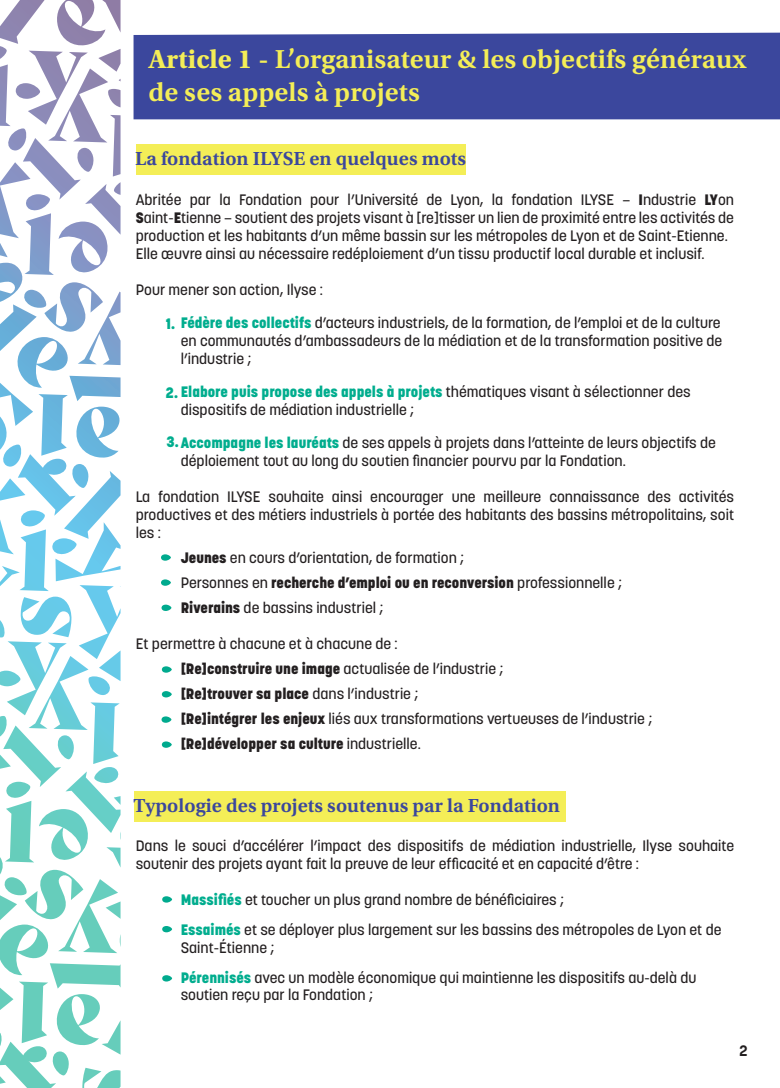
<style>
.page{position:relative;width:780px;height:1088px;background:#fff}
.page>*{position:absolute;margin:0;border:0;box-sizing:border-box;transform-origin:0 0}
.t1{font:27.5px/33px "Utopia Std Semibold Capt";color:#f4ee57}
.t2{font:20px "Utopia Std Semibold Capt";color:#3b479d}
.t3{font:500 15px/18px "Korolev";color:#231f20}
.t4{font:700 15px "Korolev";color:#231f20}
.s1{font-family:"Utopia Std Bold Capt"}
.s2{font-weight:800}
.s3{font-weight:800;color:#00ad8e}
</style>
<div class="page">
<svg style="left:0;top:0;width:121px;height:1088px"></svg>
<div style="left:133px;top:33px;width:647px;height:86px;background:#3b479d"></div>
<div style="left:136px;top:144px;width:329px;height:31px;background:#f4ee57"></div>
<svg style="left:161px;top:554px;width:10px;height:7px"></svg>
<svg style="left:161px;top:579px;width:10px;height:7px"></svg>
<svg style="left:161px;top:605px;width:10px;height:6px"></svg>
<svg style="left:162px;top:666px;width:10px;height:7px"></svg>
<svg style="left:161px;top:716px;width:10px;height:7px"></svg>
<svg style="left:162px;top:741px;width:10px;height:7px"></svg>
<div style="left:134px;top:791px;width:431px;height:31px;background:#f4ee57"></div>
<svg style="left:162px;top:896px;width:10px;height:6px"></svg>
<svg style="left:162px;top:926px;width:10px;height:6px"></svg>
<svg style="left:162px;top:975px;width:10px;height:6px"></svg>
<svg style="left:162px;top:691px;width:10px;height:6px"></svg>
<h1 class="t1" style="left:148px;top:43px;width:599px"><span class="s1">Article 1</span> - L’organisateur &amp; les objectifs généraux de ses appels à projets</h1>
<h2 class="t2" style="left:135px;top:147px;width:332px">La fondation ILYSE en quelques mots</h2>
<p class="t3" style="left:136px;top:190px;width:600px">Abritée par la Fondation pour l’Université de Lyon, la fondation ILYSE – <span class="s2">I</span>ndustrie <span class="s2">LY</span>on <span class="s2">S</span>aint-<span class="s2">E</span>tienne – soutient des projets visant à [re]tisser un lien de proximité entre les activités de production et les habitants d’un même bassin sur les métropoles de Lyon et de Saint-Etienne.<br>Elle œuvre ainsi au nécessaire redéploiement d’un tissu productif local durable et inclusif.</p>
<p class="t3" style="left:136px;top:280px;width:189px">Pour mener son action, Ilyse :</p>
<p class="t3" style="left:181px;top:313px;width:543px;text-align:justify;text-indent:-15px"><span class="s3">1. Fédère des collectifs</span> d’acteurs industriels, de la formation, de l’emploi et de la culture en communautés d’ambassadeurs de la médiation et de la transformation positive de l’industrie ;</p>
<p class="t3" style="left:181px;top:382px;width:511px;text-indent:-15px"><span class="s3">2. Elabore puis propose des appels à projets</span> thématiques visant à sélectionner des dispositifs de médiation industrielle ;</p>
<p class="t3" style="left:181px;top:433px;width:536px;text-indent:-14px"><span class="s3">3.Accompagne les lauréats</span> de ses appels à projets dans l’atteinte de leurs objectifs de déploiement tout au long du soutien financier pourvu par la Fondation.</p>
<p class="t3" style="left:136px;top:487px;width:600px;text-align:justify">La fondation ILYSE souhaite ainsi encourager une meilleure connaissance des activités productives et des métiers industriels à portée des habitants des bassins métropolitains, soit les :</p>
<p class="t3" style="left:181px;top:545px;width:442px;line-height:25px"><span class="s2">Jeunes</span> en cours d’orientation, de formation ;<br>Personnes en <span class="s2">recherche d’emploi ou en reconversion</span> professionnelle ;<br><span class="s2">Riverains</span> de bassins industriel ;</p>
<p class="t3" style="left:181px;top:631px;width:473px;line-height:25px;text-indent:-45px">Et permettre à chacune et à chacune de :<br><span class="s2">[Re]construire une image</span> actualisée de l’industrie ;<br><span class="s2">[Re]trouver sa place</span> dans l’industrie ;<br><span class="s2">[Re]intégrer les enjeux</span> liés aux transformations vertueuses de l’industrie ; <span class="s2">[Re]développer sa culture</span> industrielle.</p>
<h2 class="t2" style="left:134px;top:794px;width:428px">Typologie des projets soutenus par la Fondation</h2>
<p class="t3" style="left:136px;top:837px;width:600px">Dans le souci d’accélérer l’impact des dispositifs de médiation industrielle, Ilyse souhaite soutenir des projets ayant fait la preuve de leur efficacité et en capacité d’être :</p>
<p class="t3" style="left:181px;top:885px;width:542px;line-height:30px"><span class="s3">Massifiés</span> et toucher un plus grand nombre de bénéficiaires ;<br><span class="s3">Essaimés</span> et se déployer plus largement sur les bassins des métropoles de Lyon et de</p>
<p class="t3" style="left:181px;top:932px;width:517px;line-height:30px">Saint-Étienne ;<br><span class="s3">Pérennisés</span> avec un modèle économique qui maintienne les dispositifs au-delà du</p>
<p class="t3" style="left:181px;top:986px;width:194px">soutien reçu par la Fondation ;</p>
<p class="t4" style="left:739px;top:1041px;width:10px">2</p>
</div>
